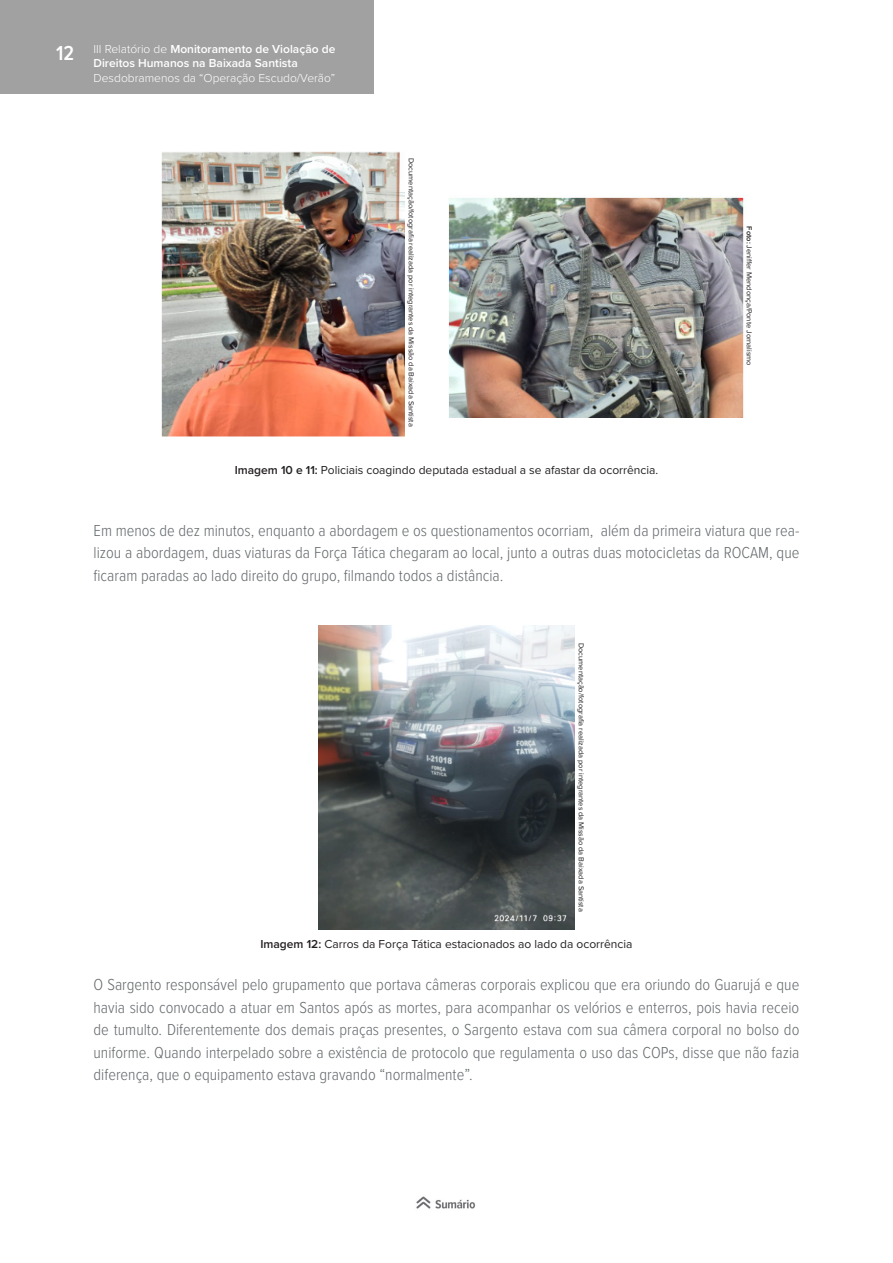
<style>
.page{position:relative;width:893px;height:1263px;background:#fff}
.page>*{position:absolute;margin:0;border:0;box-sizing:border-box;transform-origin:0 0}
.t1{font:600 21px "Proxima Nova Cond";color:#fff}
.t2{font:300 16.5px/22.5px "Proxima Nova Cond";color:#656a6d;text-align:justify}
.t3{font:12px "Proxima Nova";color:#231f20}
.t4{font:600 12px "Proxima Nova";color:#fff}
.t5{font:300 12px "Proxima Nova";color:#fff}
.t6{font:7.5px "Proxima Nova";color:#231f20}
.s1{font-weight:300}
.s2{font-weight:600}
</style>
<div class="page">
<img style="left:416px;top:1196px;width:60px;height:13px">
<img style="left:162px;top:151px;width:243px;height:285px">
<img style="left:449px;top:197px;width:295px;height:221px">
<img style="left:319px;top:625px;width:255px;height:304px">
<div style="left:0;top:0;width:373px;height:94px;background:#a1a1a1"></div>
<p class="t1" style="left:56px;top:38px;width:20px">12</p>
<p class="t4" style="left:94px;top:40px;width:243px"><span class="s1">III Relatório de</span> Monitoramento de Violação de</p>
<p class="t4" style="left:94px;top:54px;width:206px">Direitos Humanos na Baixada Santista</p>
<p class="t5" style="left:94px;top:69px;width:243px">Desdobramenos da “Operação Escudo/Verão”</p>
<p class="t6" style="left:417px;top:158px;width:270px;rotate:90deg">Documentação/fotografia realizada por integrantes da Missão da Baixada Santista</p>
<p class="t3" style="left:235px;top:461px;width:425px"><span class="s2">Imagem 10 e 11:</span> Policiais coagindo deputada estadual a se afastar da ocorrência.</p>
<p class="t6" style="left:755px;top:226px;width:141px;rotate:90deg"><span class="s2">Foto:</span> Jeniffer Mendonça/Ponte Jornalismo</p>
<p class="t2" style="left:94px;top:518px;width:707px">Em menos de dez minutos, enquanto a abordagem e os questionamentos ocorriam, além da primeira viatura que rea&shy;lizou a abordagem, duas viaturas da Força Tática chegaram ao local, junto a outras duas motocicletas da ROCAM, que ficaram paradas ao lado direito do grupo, filmando todos a distância.</p>
<p class="t6" style="left:587px;top:643px;width:270px;rotate:90deg">Documentação/fotografia realizada por integrantes da Missão da Baixada Santista</p>
<p class="t3" style="left:260px;top:935px;width:374px"><span class="s2">Imagem 12:</span> Carros da Força Tática estacionados ao lado da ocorrência</p>
<p class="t2" style="left:94px;top:972px;width:707px">O Sargento responsável pelo grupamento que portava câmeras corporais explicou que era oriundo do Guarujá e que havia sido convocado a atuar em Santos após as mortes, para acompanhar os velórios e enterros, pois havia receio de tumulto. Diferentemente dos demais praças presentes, o Sargento estava com sua câmera corporal no bolso do uniforme. Quando interpelado sobre a existência de protocolo que regulamenta o uso das COPs, disse que não fazia diferença, que o equipamento estava gravando “normalmente”.</p>
</div>
